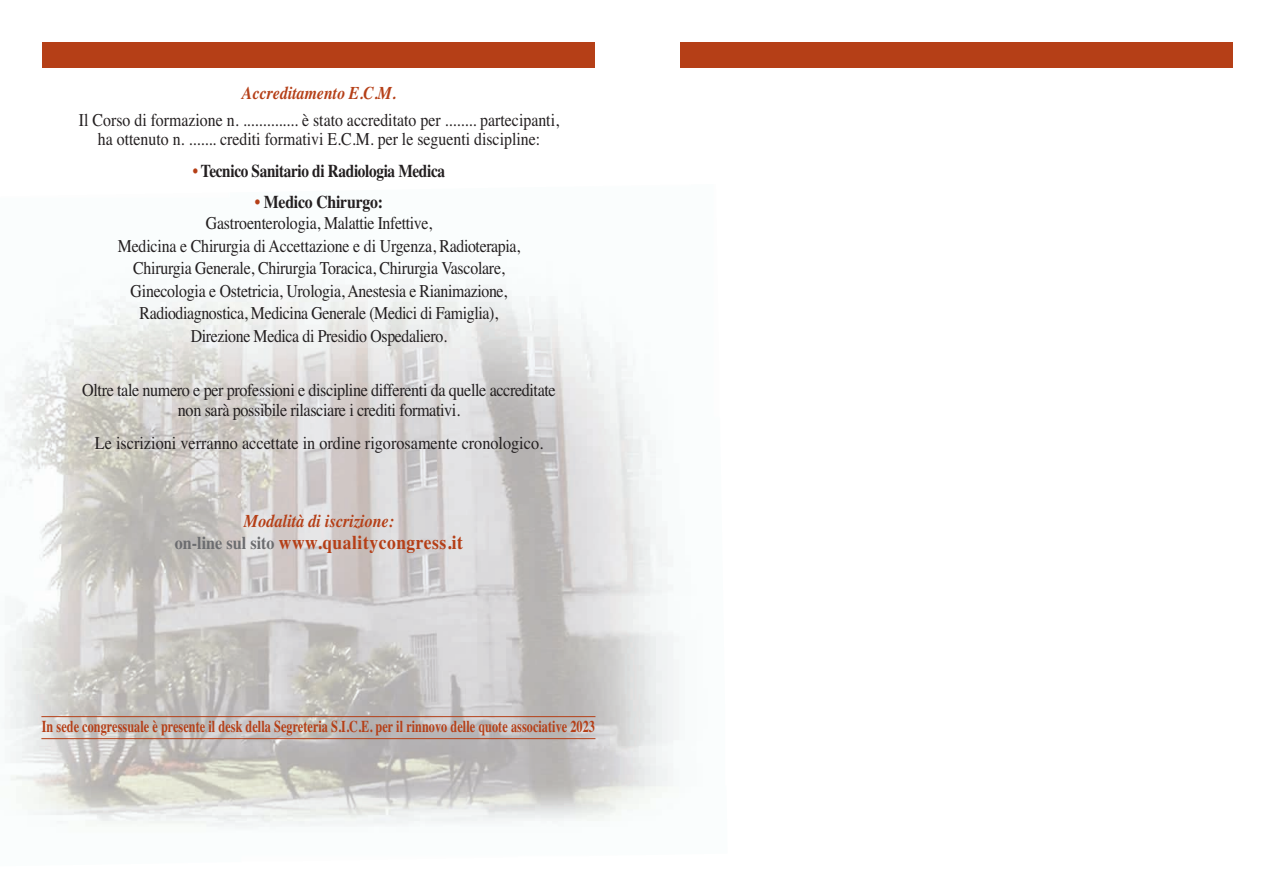
<style>
.page{position:relative;width:1276px;height:893px;background:#fff}
.page>*{position:absolute;margin:0;border:0;box-sizing:border-box;transform-origin:0 0}
.t1{font:700 19.5px "Times";letter-spacing:.03em;color:#b53f17;scale:.9 1}
.t2{font:18px/22.2px "Times";letter-spacing:-.015em;color:#231f20;text-align:center;scale:.88 1}
.t3{font:18px/19.5px "Times";letter-spacing:-.015em;color:#231f20;text-align:center;scale:.9 1}
.t4{font:700 18px "Times";letter-spacing:-.025em;color:#231f20;scale:.85 1}
.t5{font:italic 700 18px "Times";color:#b53f17;scale:.9 1}
.t6{font:italic 700 18px "Times";color:#b53f17;scale:.88 1}
.t7{font:700 16.5px "Times";letter-spacing:.005em;color:#b53f17;scale:.74 1}
.s1{color:#b53f17}
.s2{font-weight:700;color:#b53f17}
.s3{font-weight:700}
.s4{font-size:18px;color:#6c6d70}
</style>
<div class="page">
<img style="left:4px;top:279px;width:675px;height:549px">
<hr style="left:41px;top:716px;width:554px;height:1px;background:#b53f17">
<hr style="left:41px;top:738px;width:554px;height:1px;background:#b53f17">
<div style="left:43px;top:43px;width:552px;height:25px;background:#b53f17"></div>
<div style="left:680px;top:43px;width:553px;height:25px;background:#b53f17"></div>
<p class="t6" style="left:242px;top:82px;width:177px">Accreditamento E.C.M.</p>
<p class="t2" style="left:79px;top:110px;width:547px;line-height:19.5px">Il Corso di formazione n. .............. è stato accreditato per ........ partecipanti, ha ottenuto n. ....... crediti formativi E.C.M. per le seguenti discipline:</p>
<p class="t4" style="left:193px;top:160px;width:298px"><span class="s1">•</span> Tecnico Sanitario di Radiologia Medica</p>
<p class="t2" style="left:118px;top:191px;width:459px"><span class="s2">•</span> <span class="s3">Medico Chirurgo:<br></span>Gastroenterologia, Malattie Infettive,<br>Medicina e Chirurgia di Accettazione e di Urgenza, Radioterapia, Chirurgia Generale, Chirurgia Toracica, Chirurgia Vascolare, Ginecologia e Ostetricia, Urologia, Anestesia e Rianimazione, Radiodiagnostica, Medicina Generale (Medici di Famiglia), Direzione Medica di Presidio Ospedaliero.</p>
<p class="t3" style="left:82px;top:380px;width:528px">Oltre tale numero e per professioni e discipline differenti da quelle accreditate non sarà possibile rilasciare i crediti formativi.</p>
<p class="t3" style="left:95px;top:433px;width:499px">Le iscrizioni verranno accettate in ordine rigorosamente cronologico.</p>
<p class="t5" style="left:244px;top:510px;width:169px">Modalità di iscrizione:</p>
<p class="t1" style="left:175px;top:531px;width:322px"><span class="s4">on-line sul sito</span> www.qualitycongress.it</p>
<p class="t7" style="left:42px;top:716px;width:749px">In sede congressuale è presente il desk della Segreteria S.I.C.E. per il rinnovo delle quote associative 2023</p>
</div>
